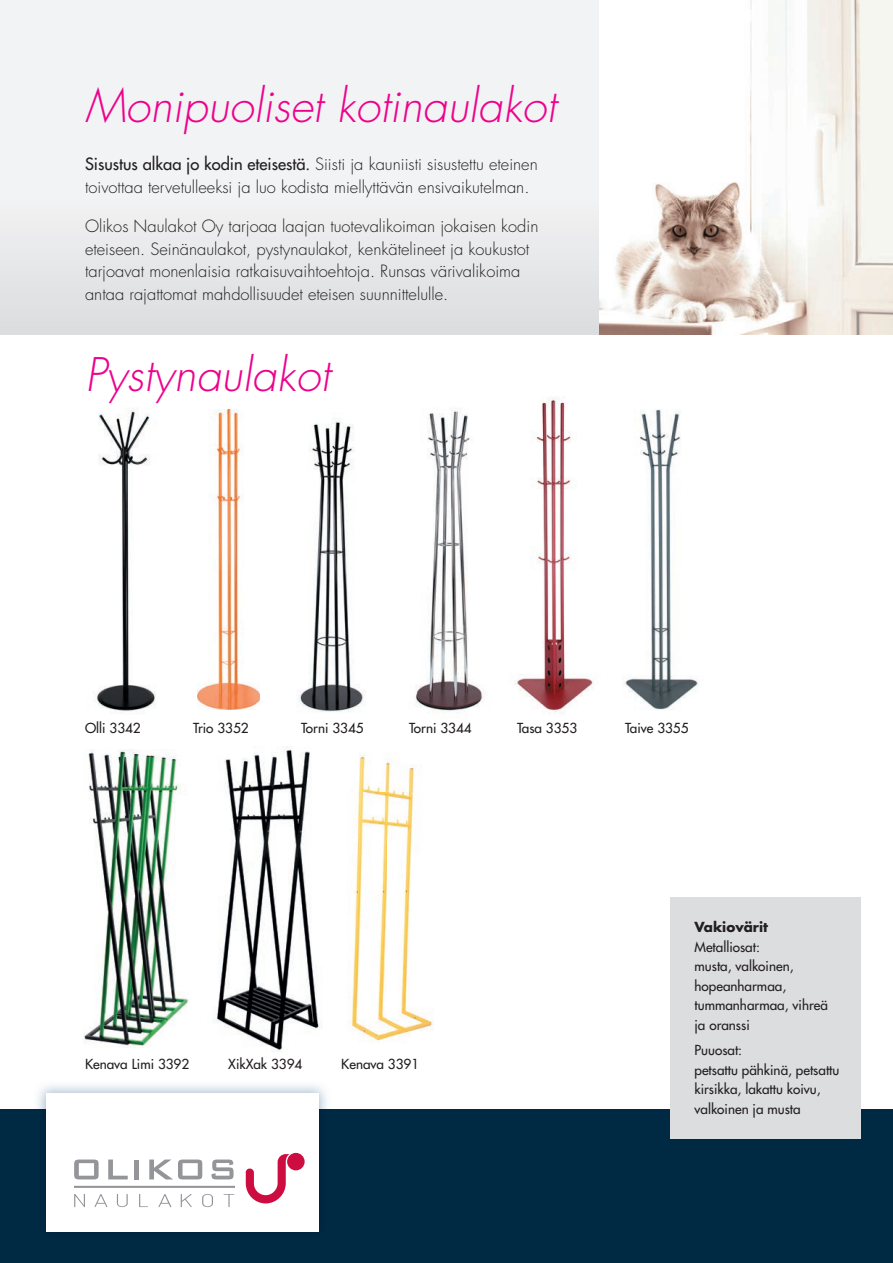
<style>
.page{position:relative;width:893px;height:1263px;background:#fff}
.page>*{position:absolute;margin:0;border:0;box-sizing:border-box;transform-origin:0 0}
.t1{font:italic 300 45px "Futura Std";color:#ed028c}
.t2{font:300 16.5px/22.5px "Futura Std";color:#231f20}
.t3{font:500 13.5px/19.5px "Futura Std";color:#231f20}
.t4{font:700 13.5px "Futura Std";color:#231f20}
.s1{font-weight:500}
</style>
<div class="page">
<img style="left:96px;top:408px;width:60px;height:306px">
<div style="left:0;top:0;width:892px;height:334px;background:linear-gradient(to bottom,#f8f9f9,#e3e4e6)"></div>
<div style="left:0;top:1110px;width:893px;height:153px;background:#002a44"></div>
<img style="left:34px;top:1085px;width:296px;height:147px">
<div style="left:46px;top:1093px;width:272px;height:138px;background:#fff"></div>
<div style="left:287px;top:1153px;width:18px;height:17px;background:#cd0d40;border-radius:50%"></div>
<svg style="left:245px;top:1154px;width:45px;height:49px"></svg>
<svg style="left:74px;top:1194px;width:11px;height:13px"></svg>
<svg style="left:95px;top:1194px;width:12px;height:13px"></svg>
<svg style="left:117px;top:1194px;width:11px;height:13px"></svg>
<svg style="left:139px;top:1194px;width:9px;height:13px"></svg>
<svg style="left:159px;top:1194px;width:12px;height:13px"></svg>
<svg style="left:181px;top:1194px;width:11px;height:13px"></svg>
<svg style="left:202px;top:1194px;width:11px;height:13px"></svg>
<svg style="left:224px;top:1194px;width:10px;height:13px"></svg>
<hr style="left:74px;top:1186px;width:161px;height:2px;background:#939598">
<svg style="left:74px;top:1159px;width:25px;height:20px"></svg>
<svg style="left:108px;top:1159px;width:20px;height:20px"></svg>
<hr style="left:135px;top:1159px;width:4px;height:20px;background:#939598">
<svg style="left:149px;top:1159px;width:53px;height:20px"></svg>
<svg style="left:211px;top:1159px;width:23px;height:20px"></svg>
<div style="left:670px;top:897px;width:190px;height:242px;background:#dcdddf"></div>
<img style="left:349px;top:755px;width:85px;height:286px">
<img style="left:623px;top:409px;width:75px;height:301px">
<img style="left:415px;top:408px;width:70px;height:305px">
<img style="left:297px;top:418px;width:69px;height:294px">
<img style="left:214px;top:746px;width:108px;height:306px">
<img style="left:83px;top:749px;width:105px;height:298px">
<img style="left:600px;top:0;width:293px;height:334px">
<img style="left:514px;top:397px;width:79px;height:317px">
<img style="left:197px;top:409px;width:63px;height:300px">
<h1 class="t1" style="left:85px;top:78px;width:472px">Monipuoliset kotinaulakot</h1>
<p class="t2" style="left:85px;top:153px;width:454px"><span class="s1">Sisustus alkaa jo kodin eteisestä.</span> Siisti ja kauniisti sisustettu eteinen toivottaa tervetulleeksi ja luo kodista miellyttävän ensivaikutelman.</p>
<p class="t2" style="left:85px;top:215px;width:455px">Olikos Naulakot Oy tarjoaa laajan tuotevalikoiman jokaisen kodin eteiseen. Seinänaulakot, pystynaulakot, kenkätelineet ja koukustot tarjoavat monenlaisia ratkaisuvaihtoehtoja. Runsas värivalikoima antaa rajattomat mahdollisuudet eteisen suunnittelulle.</p>
<h1 class="t1" style="left:85px;top:347px;width:246px">Pystynaulakot</h1>
<p class="t3" style="left:85px;top:718px;width:57px">Olli 3342</p>
<p class="t3" style="left:193px;top:718px;width:57px">Trio 3352</p>
<p class="t3" style="left:301px;top:718px;width:64px">Torni 3345</p>
<p class="t3" style="left:409px;top:718px;width:64px">Torni 3344</p>
<p class="t3" style="left:517px;top:718px;width:62px">Tasa 3353</p>
<p class="t3" style="left:625px;top:718px;width:65px">Taive 3355</p>
<p class="t3" style="left:85px;top:1054px;width:106px">Kenava Limi 3392</p>
<p class="t3" style="left:228px;top:1054px;width:76px">XikXak 3394</p>
<p class="t3" style="left:341px;top:1054px;width:79px">Kenava 3391</p>
<p class="t4" style="left:694px;top:918px;width:75px">Vakiovärit</p>
<p class="t3" style="left:694px;top:937px;width:135px">Metalliosat:<br>musta, valkoinen, hopeanharmaa, tummanharmaa, vihreä ja oranssi</p>
<p class="t3" style="left:694px;top:1041px;width:146px">Puuosat:<br>petsattu pähkinä, petsattu kirsikka, lakattu koivu, valkoinen ja musta</p>
</div>
